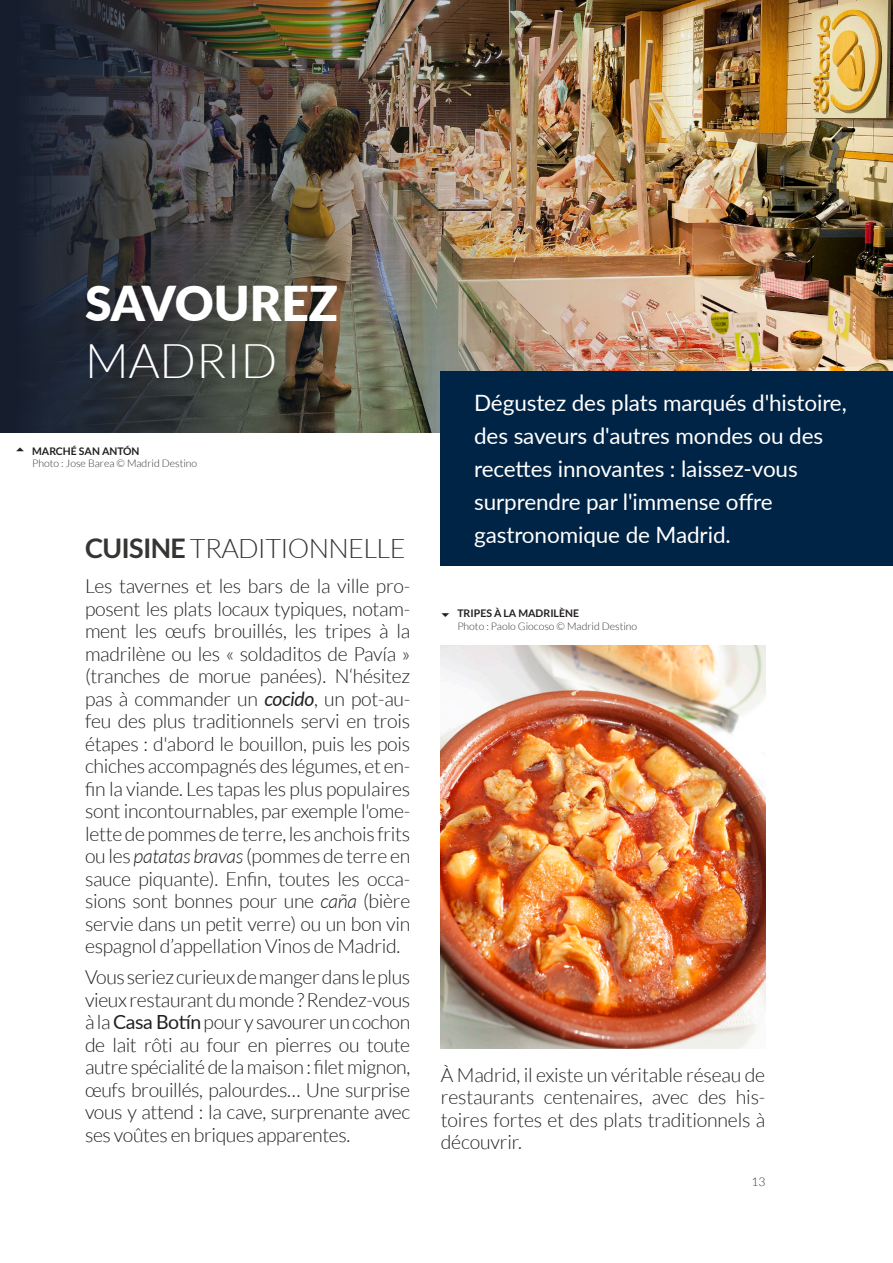
<style>
.page{position:relative;width:893px;height:1263px;background:#fff}
.page>*{position:absolute;margin:0;border:0;box-sizing:border-box;transform-origin:0 0}
.t1{font:900 48px/57.6px "Lato";color:#fff}
.t2{font:300 27px "Lato";letter-spacing:-.025em;color:#353534}
.Destacado{font:22.5px/33px "Lato";letter-spacing:-.005em;color:#fff}
.Body{font:300 19.5px/22.5px "Lato";letter-spacing:-.015em;color:#231f20;text-align:justify}
.t3{font:300 12px "Lato";color:#353534}
.PIE_ARRIBA{font:300 10.5px "Lato";color:#353534}
.t4{font:700 10.5px "Lato";color:#231f20}
.s1{font-weight:300}
.s2{font-weight:700}
.s3{font-weight:400;font-style:italic}
.s4{font-style:italic}
.s5{font-weight:400}
</style>
<div class="page">
<img style="left:0;top:0;width:893px;height:432px">
<div style="left:440px;top:371px;width:453px;height:194px;background:#002445"></div>
<img style="left:440px;top:645px;width:325px;height:403px">
<h1 class="t1" style="left:85px;top:272px;width:254px">SAVOUREZ<br><span class="s1">MADRID</span></h1>
<p class="t4" style="left:32px;top:445px;width:109px">MARCHÉ SAN ANTÓN</p>
<p class="PIE_ARRIBA" style="left:32px;top:458px;width:167px">Photo : Jose Barea © Madrid Destino</p>
<h2 class="t2" style="left:85px;top:534px;width:322px"><span class="s2">CUISINE</span> TRADITIONNELLE</h2>
<p class="Body" style="left:85px;top:575px;width:327px">Les tavernes et les bars de la ville pro&shy;posent les plats locaux typiques, notam&shy;ment les œufs brouillés, les tripes à la madrilène ou les « soldaditos de Pavía » (tranches de morue panées). N‘hésitez pas à commander un <span class="s3">cocido</span>, un pot-au&shy;feu des plus traditionnels servi en trois étapes : d'abord le bouillon, puis les pois chiches accompagnés des légumes, et en&shy;fin la viande. Les tapas les plus populaires sont incontournables, par exemple l'ome&shy;lette de pommes de terre, les anchois frits ou les <span class="s4">patatas bravas</span> (pommes de terre en sauce piquante). Enfin, toutes les occa&shy;sions sont bonnes pour une <span class="s4">caña</span> (bière servie dans un petit verre) ou un bon vin espagnol d’appellation Vinos de Madrid.</p>
<p class="Body" style="left:85px;top:966px;width:327px">Vous seriez curieux de manger dans le plus vieux restaurant du monde ? Rendez-vous à la <span class="s5">Casa Botín</span> pour y savourer un cochon de lait rôti au four en pierres ou toute autre spécialité de la maison : filet mignon, œufs brouillés, palourdes… Une surprise vous y attend : la cave, surprenante avec ses voûtes en briques apparentes.</p>
<p class="Destacado" style="left:474px;top:386px;width:374px">Dégustez des plats marqués d'histoire, des saveurs d'autres mondes ou des recettes innovantes : laissez-vous surprendre par l'immense offre gastronomique de Madrid.</p>
<p class="t4" style="left:457px;top:607px;width:123px">TRIPES À LA MADRILÈNE</p>
<p class="PIE_ARRIBA" style="left:457px;top:620px;width:181px">Photo : Paolo Giocoso © Madrid Destino</p>
<p class="Body" style="left:441px;top:1064px;width:326px">À Madrid, il existe un véritable réseau de restaurants centenaires, avec des his&shy;toires fortes et des plats traditionnels à découvrir.</p>
<p class="t3" style="left:751px;top:1175px;width:15px">13</p>
</div>
